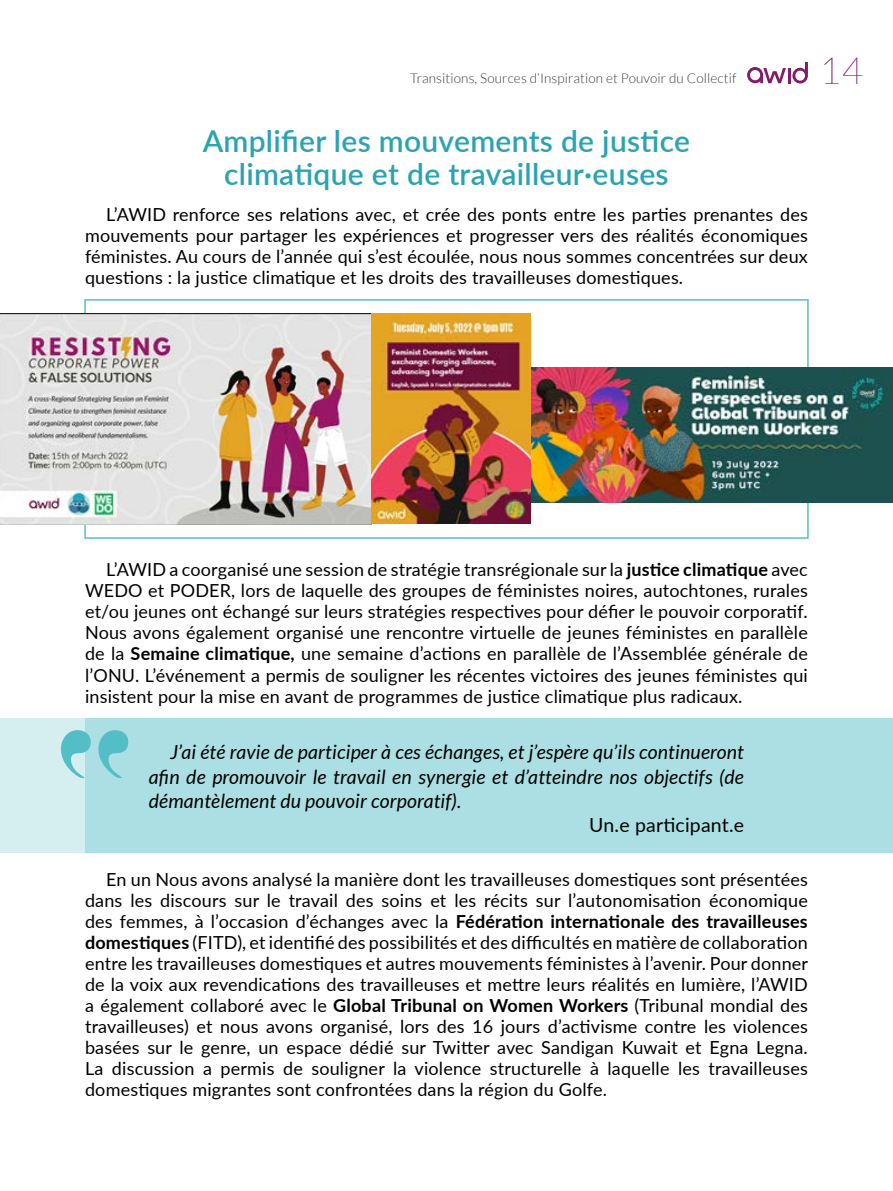
<style>
.page{position:relative;width:893px;height:1191px;background:#fff}
.page>*{position:absolute;margin:0;border:0;box-sizing:border-box;transform-origin:0 0}
.t1{font:100 37.5px "Lato";color:#821d69}
.t2{font:600 30px/33px "Lato";letter-spacing:.01em;color:#2aa4b0;text-align:center}
.t3{font:italic 19.5px/24px "Lato";letter-spacing:.01em;color:#000;text-align:justify}
.t4{font:19.5px "Lato";letter-spacing:.01em;color:#000}
.t5{font:18px/21px "Lato";letter-spacing:.01em;color:#000;text-align:justify}
.t6{font:300 13.5px "Lato";letter-spacing:.01em;color:#3c3c3b}
.s1{font-weight:700}
</style>
<div class="page">
<svg style="left:792px;top:62px;width:16px;height:22px"></svg>
<hr style="left:787px;top:68px;width:3px;height:15px;background:#821d69">
<svg style="left:747px;top:67px;width:39px;height:16px"></svg>
<div style="left:0;top:718px;width:892px;height:135px;background:#d5eff1"></div>
<div style="left:85px;top:718px;width:808px;height:135px;background:#abdfe3"></div>
<div style="left:84px;top:299px;width:725px;height:240px;border:2px solid #57bfc7"></div>
<img style="left:0;top:314px;width:531px;height:210px">
<img style="left:529px;top:367px;width:363px;height:135px">
<svg style="left:60px;top:730px;width:69px;height:48px"></svg>
<p class="t6" style="left:410px;top:71px;width:328px">Transitions, Sources d’Inspiration et Pouvoir du Collectif</p>
<h1 class="t1" style="left:820px;top:45px;width:45px">14</h1>
<h2 class="t2" style="left:203px;top:123px;width:489px">Amplifier les mouvements de justice climatique et de travailleur·euses</h2>
<p class="t5" style="left:85px;top:203px;width:724px;text-indent:21px">L’AWID renforce ses relations avec, et crée des ponts entre les parties prenantes des mouvements pour partager les expériences et progresser vers des réalités économiques féministes. Au cours de l’année qui s’est écoulée, nous nous sommes concentrées sur deux questions : la justice climatique et les droits des travailleuses domestiques.</p>
<p class="t5" style="left:85px;top:558px;width:724px;text-indent:21px">L’AWID a coorganisé une session de stratégie transrégionale sur la <span class="s1">justice climatique</span> avec WEDO et PODER, lors de laquelle des groupes de féministes noires, autochtones, rurales et/ou jeunes ont échangé sur leurs stratégies respectives pour défier le pouvoir corporatif.<br>Nous avons également organisé une rencontre virtuelle de jeunes féministes en parallèle de la <span class="s1">Semaine climatique,</span> une semaine d’actions en parallèle de l’Assemblée générale de l’ONU. L’événement a permis de souligner les récentes victoires des jeunes féministes qui insistent pour la mise en avant de programmes de justice climatique plus radicaux.</p>
<p class="t3" style="left:149px;top:741px;width:597px;text-indent:21px">J’ai été ravie de participer à ces échanges, et j’espère qu’ils continueront afin de promouvoir le travail en synergie et d’atteindre nos objectifs (de démantèlement du pouvoir corporatif).</p>
<p class="t4" style="left:589px;top:810px;width:156px">Un.e participant.e</p>
<p class="t5" style="left:85px;top:867px;width:725px;text-indent:21px">En un Nous avons analysé la manière dont les travailleuses domestiques sont présentées dans les discours sur le travail des soins et les récits sur l’autonomisation économique des femmes, à l’occasion d’échanges avec la <span class="s1">Fédération internationale des travailleuses domestiques</span> (FITD), et identifié des possibilités et des difficultés en matière de collaboration entre les travailleuses domestiques et autres mouvements féministes à l’avenir. Pour donner de la voix aux revendications des travailleuses et mettre leurs réalités en lumière, l’AWID a également collaboré avec le <span class="s1">Global Tribunal on Women Workers</span> (Tribunal mondial des travailleuses) et nous avons organisé, lors des 16 jours d’activisme contre les violences basées sur le genre, un espace dédié sur Twitter avec Sandigan Kuwait et Egna Legna.<br>La discussion a permis de souligner la violence structurelle à laquelle les travailleuses domestiques migrantes sont confrontées dans la région du Golfe.</p>
</div>
